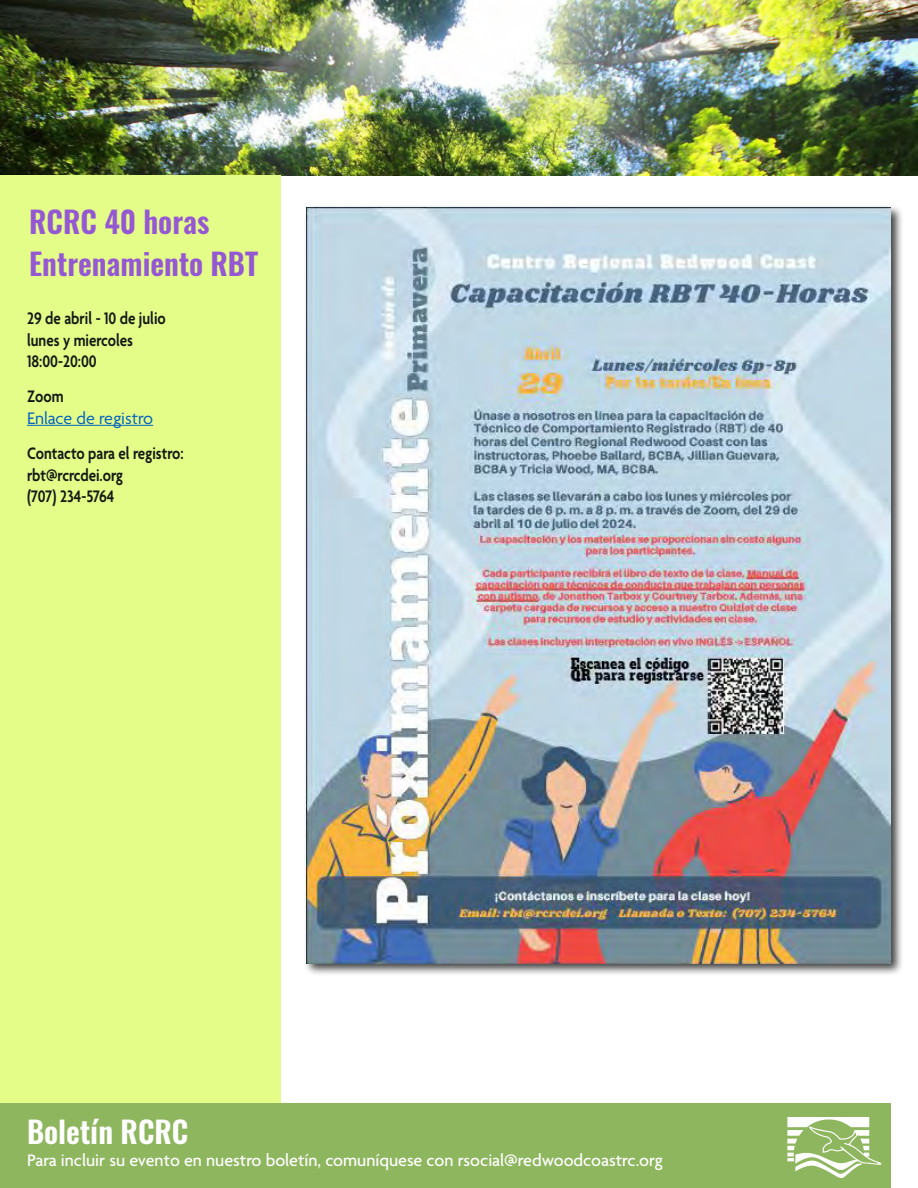
<style>
.page{position:relative;width:918px;height:1188px;background:#fff}
.page>*{position:absolute;margin:0;border:0;box-sizing:border-box;transform-origin:0 0}
.t1{font:600 30px/42.8px "Oswald";color:#9558d3}
.t2{font:600 30px "Oswald";color:#fff}
.t3{font:600 18px/21.6px "Agenda";color:#111913;scale:.84 1}
.t4{font:500 18px "Agenda";color:#fff}
.t5{font:18px "Agenda";color:#0563c1}
</style>
<div class="page">
<img style="left:0;top:0;width:918px;height:176px">
<div style="left:0;top:176px;width:281px;height:1012px;background:#e4fd89"></div>
<div style="left:0;top:1104px;width:891px;height:84px;background:#8eb65e"></div>
<div style="left:304px;top:204px;width:600px;height:772px;background:#000;opacity:.75"></div>
<img style="left:307px;top:208px;width:584px;height:756px">
<hr style="left:27px;top:425px;width:126px;height:1px;background:#0563c1">
<svg style="left:787px;top:1117px;width:94px;height:61px"></svg>
<h1 class="t1" style="left:29px;top:201px;width:230px">RCRC 40 horas<br>Entrenamiento RBT</h1>
<p class="t3" style="left:27px;top:309px;width:167px">29 de abril - 10 de julio lunes y miercoles<br>18:00-20:00</p>
<p class="t3" style="left:27px;top:387px;width:45px">Zoom</p>
<p class="t5" style="left:27px;top:408px;width:128px">Enlace de registro</p>
<p class="t3" style="left:27px;top:444px;width:188px">Contacto para el registro: rbt@rcrcdei.org<br>(707) 234-5764</p>
<h1 class="t2" style="left:27px;top:1111px;width:163px">Boletín RCRC</h1>
<p class="t4" style="left:27px;top:1150px;width:637px">Para incluir su evento en nuestro boletín, comuníquese con rsocial@redwoodcoastrc.org</p>
</div>
